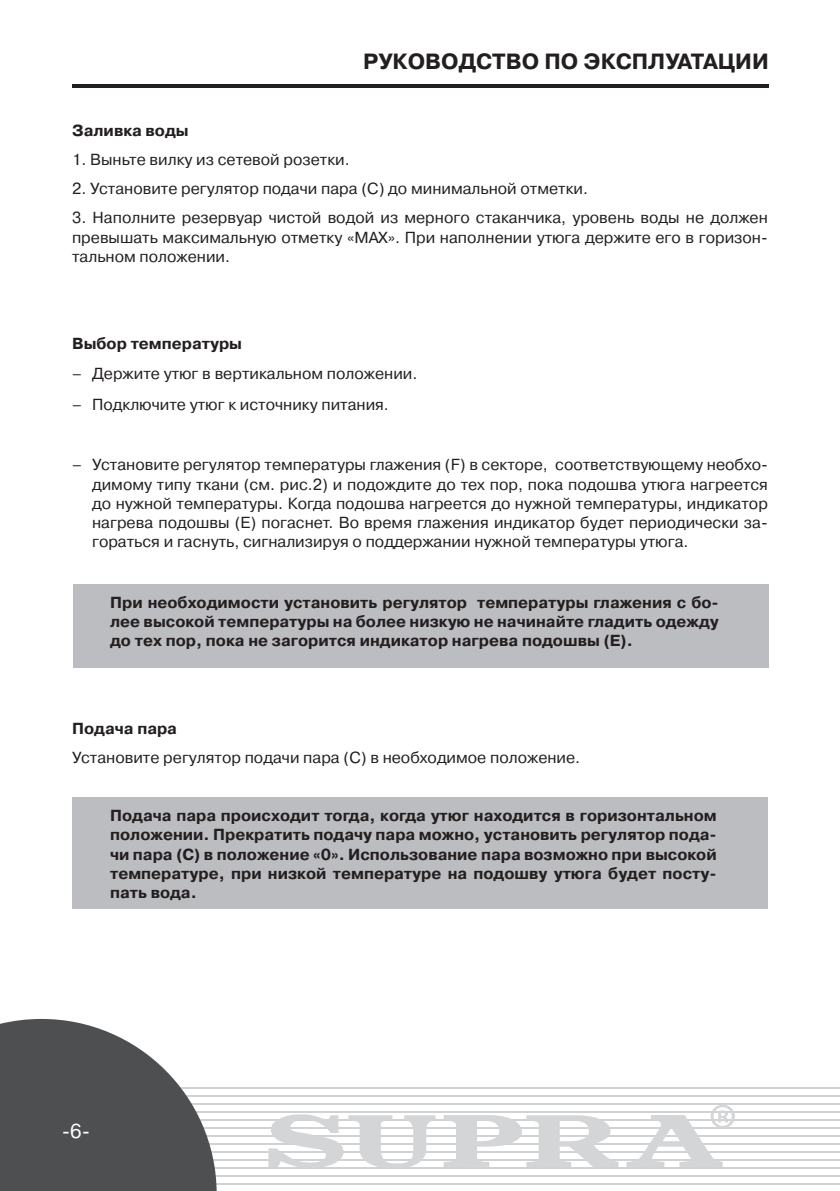
<style>
.page{position:relative;width:840px;height:1191px;background:#fff}
.page>*{position:absolute;margin:0;border:0;box-sizing:border-box;transform-origin:0 0}
.t1{font:700 22px "Pragmatica C";color:#231f20}
.t2{font:20px "Pragmatica C";color:#fff}
.t3{font:16px/19.2px "Pragmatica C";color:#231f20;text-align:justify}
.t4{font:700 16px/19.2px "Pragmatica C";color:#231f20;text-align:justify}
</style>
<div class="page">
<hr style="left:0;top:1190px;width:839px;height:1px;background:#d1d2d4">
<hr style="left:0;top:1182px;width:839px;height:2px;background:#d1d2d4">
<hr style="left:0;top:1174px;width:839px;height:2px;background:#d1d2d4">
<hr style="left:0;top:1166px;width:839px;height:2px;background:#d1d2d4">
<hr style="left:0;top:1158px;width:839px;height:2px;background:#d1d2d4">
<hr style="left:0;top:1150px;width:839px;height:2px;background:#d1d2d4">
<hr style="left:0;top:1142px;width:839px;height:2px;background:#d1d2d4">
<hr style="left:0;top:1134px;width:839px;height:2px;background:#d1d2d4">
<hr style="left:0;top:1126px;width:839px;height:2px;background:#d1d2d4">
<hr style="left:0;top:1119px;width:839px;height:2px;background:#d1d2d4">
<hr style="left:0;top:1111px;width:839px;height:2px;background:#d1d2d4">
<hr style="left:0;top:1103px;width:839px;height:2px;background:#d1d2d4">
<hr style="left:0;top:1095px;width:839px;height:2px;background:#d1d2d4">
<hr style="left:0;top:1087px;width:839px;height:2px;background:#d1d2d4">
<svg style="left:0;top:1019px;width:216px;height:172px"></svg>
<svg style="left:268px;top:1105px;width:466px;height:62px"></svg>
<hr style="left:72px;top:84px;width:696px;height:3px;background:#231f20">
<div style="left:73px;top:797px;width:694px;height:112px;background:#bcbdc0"></div>
<div style="left:74px;top:584px;width:694px;height:83px;background:#bcbdc0"></div>
<h1 class="t1" style="left:363px;top:49px;width:407px">руководство по эксплуатации</h1>
<p class="t4" style="left:72px;top:121px;width:118px">Заливка воды</p>
<p class="t3" style="left:72px;top:150px;width:279px">1. Выньте вилку из сетевой розетки.</p>
<p class="t3" style="left:72px;top:179px;width:517px">2. Установите регулятор подачи пара (C) до минимальной отметки.</p>
<p class="t3" style="left:72px;top:208px;width:697px">3. Наполните резервуар чистой водой из мерного стаканчика, уровень воды не должен превышать максимальную отметку «MAX». При наполнении утюга держите его в горизон&shy;тальном положении.</p>
<p class="t4" style="left:72px;top:334px;width:171px">Выбор температуры</p>
<p class="t3" style="left:72px;top:364px;width:346px">– Держите утюг в вертикальном положении.</p>
<p class="t3" style="left:72px;top:395px;width:318px">– Подключите утюг к источнику питания.</p>
<p class="t3" style="left:92px;top:455px;width:677px;text-indent:-20px">– Установите регулятор температуры глажения (F) в секторе, соответствующему необхо&shy;димому типу ткани (см. рис.2) и подождите до тех пор, пока подошва утюга нагреется до нужной температуры. Когда подошва нагреется до нужной температуры, индикатор нагрева подошвы (E) погаснет. Во время глажения индикатор будет периодически за&shy;гораться и гаснуть, сигнализируя о поддержании нужной температуры утюга.</p>
<p class="t4" style="left:110px;top:592px;width:610px">При необходимости установить регулятор температуры глажения с бо&shy;лее высокой температуры на более низкую не начинайте гладить одежду до тех пор, пока не загорится индикатор нагрева подошвы (E).</p>
<p class="t4" style="left:72px;top:718px;width:106px">Подачa пара</p>
<p class="t3" style="left:72px;top:748px;width:509px">Установите регулятор подачи пара (C) в необходимое положение.</p>
<p class="t4" style="left:110px;top:806px;width:608px">Подача пара происходит тогда, когда утюг находится в горизонтальном положении. П рекратить подачу пара можно, установить регулятор пода&shy;чи пара (C) в положение «0». Использование пара возможно при высокой температуре, при низкой температуре на подошву утюга будет посту&shy;пать вода.</p>
<p class="t2" style="left:62px;top:1119px;width:30px">-6-</p>
</div>
